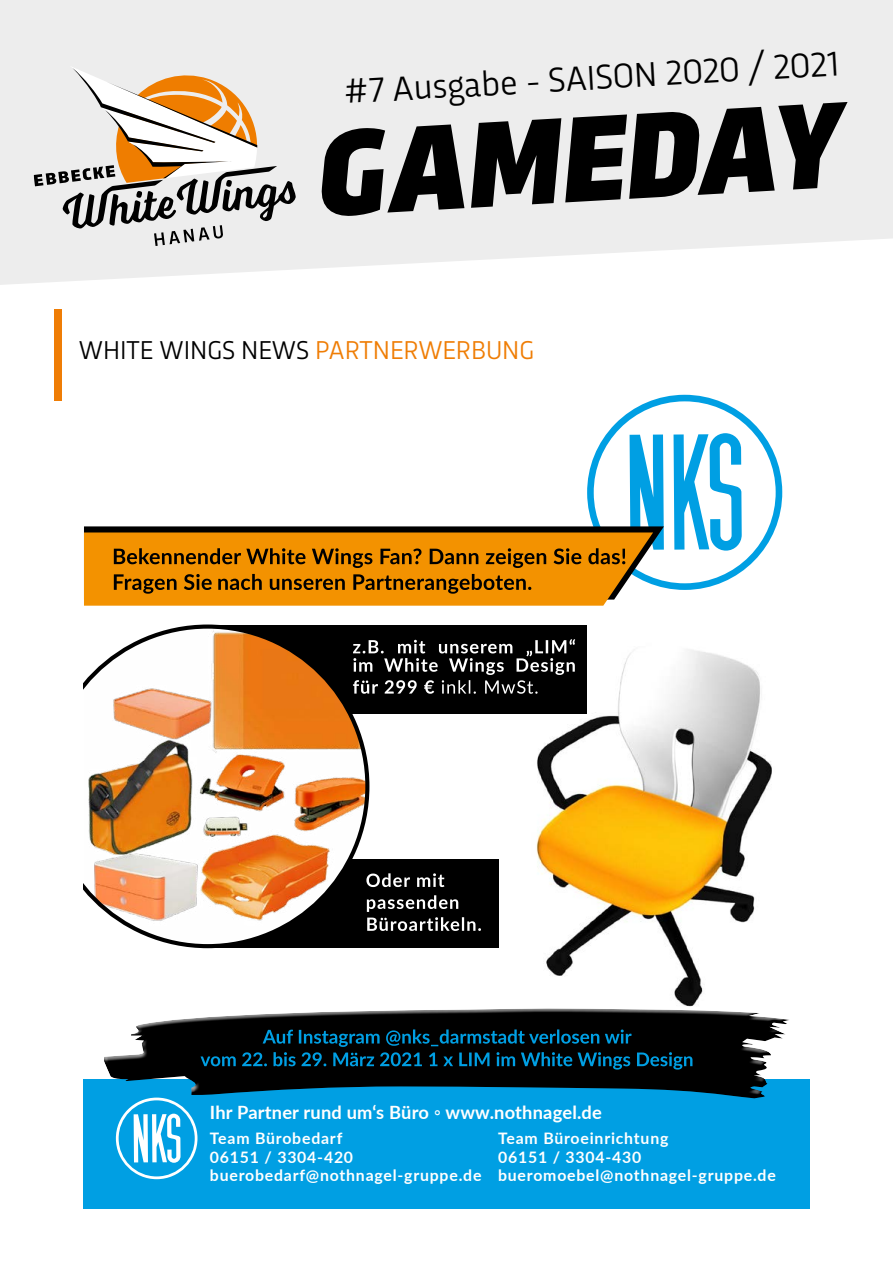
<style>
.page{position:relative;width:893px;height:1263px;background:#fff}
.page>*{position:absolute;margin:0;border:0;box-sizing:border-box;transform-origin:0 0}
.t1{font:36px "Trasandina";color:#000}
.t2{font:27px "Trasandina";color:#000}
.t3{font:700 18.3px "Lato";letter-spacing:.01em;color:#fff}
.t4{font:700 15.9px/18.3px "Lato";letter-spacing:.05em;color:#fff}
.s1{color:#ef7d05}
.s2{font-weight:400}
</style>
<div class="page">
<div style="left:54px;top:309px;width:8px;height:91px;background:#ef7d05"></div>
<svg style="left:0;top:0;width:893px;height:285px;background:#efefef"></svg>
<svg style="left:34px;top:66px;width:262px;height:180px;background:#d2c7bb"></svg>
<svg style="left:320px;top:102px;width:527px;height:115px;background:#7d7d7d"></svg>
<div style="left:84px;top:1079px;width:726px;height:130px;background:#009fe3"></div>
<svg style="left:116px;top:1099px;width:81px;height:80px"></svg>
<img style="left:536px;top:650px;width:236px;height:354px">
<div style="left:209px;top:859px;width:290px;height:89px;background:#000"></div>
<div style="left:200px;top:625px;width:387px;height:89px;background:#000"></div>
<svg style="left:369px;top:895px;width:112px;height:36px"></svg>
<svg style="left:369px;top:873px;width:75px;height:14px"></svg>
<img style="left:84px;top:624px;width:285px;height:324px">
<svg style="left:353px;top:639px;width:222px;height:55px"></svg>
<svg style="left:84px;top:395px;width:698px;height:211px"></svg>
<div style="left:103px;top:1010px;width:687px;height:89px;background:#000;opacity:.75"></div>
<svg style="left:201px;top:1029px;width:491px;height:40px;background:#00212f"></svg>
<h1 class="t1" style="left:342px;top:64px;width:498px;rotate:-3deg">#7 Ausgabe - SAISON 2020 / 2021</h1>
<h2 class="t2" style="left:79px;top:330px;width:457px">WHITE WINGS NEWS <span class="s1">PARTNERWERBUNG</span></h2>
<p class="t3" style="left:210px;top:1099px;width:393px">Ihr Partner rund um‘s Büro <span class="s2">◦</span> www.nothnagel.de</p>
<p class="t4" style="left:210px;top:1128px;width:273px">Team Bürobedarf<br>06151 / 3304-420 buerobedarf@nothnagel-gruppe.de</p>
<p class="t4" style="left:498px;top:1128px;width:279px">Team Büroeinrichtung<br>06151 / 3304-430 bueromoebel@nothnagel-gruppe.de</p>
</div>
